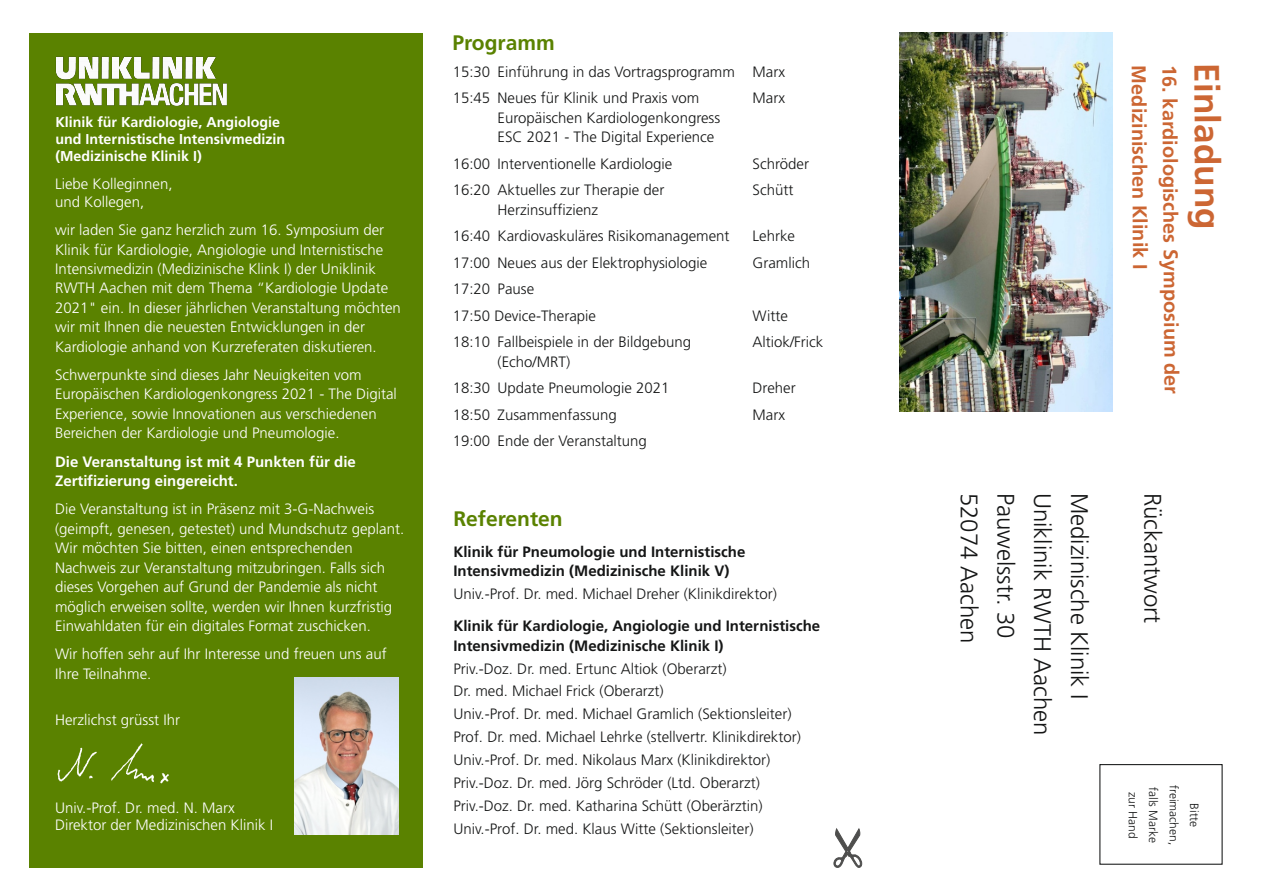
<style>
.page{position:relative;width:1263px;height:893px;background:#fff}
.page>*{position:absolute;margin:0;border:0;box-sizing:border-box;transform-origin:0 0}
.t1{font:700 35.25px "Frutiger LT Com";letter-spacing:-.005em;color:#c63}
.t2{font:300 24px/36.8px "Frutiger LT Com";color:#151616}
.t3{font:700 21px "Frutiger LT Com";color:#5a8200}
.t4{font:700 19.95px/31px "Frutiger LT Com";letter-spacing:-.005em;color:#c63}
.t5{font:300 15px/19.4px "Frutiger LT Com";color:#fff}
.t6{font:300 15px/23px "Frutiger LT Com";color:#151616}
.t7{font:700 15px/19.5px "Frutiger LT Com";color:#151616}
.t8{font:700 15px/19.5px "Frutiger LT Com";color:#fff}
.t9{font:700 14.25px/16.8px "Frutiger LT Com";color:#fff}
.t10{font:300 12px/20.5px "Frutiger LT Com";color:#151616;text-align:center}
</style>
<div class="page">
<div style="left:30px;top:33px;width:393px;height:834px;background:#5a8200"></div>
<img style="left:57px;top:743px;width:112px;height:41px">
<div style="left:1099px;top:764px;width:123px;height:101px;border:1px solid #151616"></div>
<svg style="left:833px;top:828px;width:29px;height:40px"></svg>
<img style="left:55px;top:56px;width:172px;height:50px">
<img style="left:900px;top:33px;width:213px;height:378px">
<img style="left:294px;top:677px;width:105px;height:157px">
<p class="t9" style="left:55px;top:115px;width:231px">Klinik für Kardiologie, Angiologie und Internistische Intensivmedizin (Medizinische Klinik I)</p>
<p class="t5" style="left:55px;top:177px;width:119px;line-height:17.7px">Liebe Kolleginnen, und Kollegen,</p>
<p class="t5" style="left:55px;top:222px;width:347px">wir laden Sie ganz herzlich zum 16. Symposium der Klinik für Kardiologie, Angiologie und Internistische Intensivmedizin (Medizinische Klink I) der Uniklinik RWTH Aachen mit dem Thema “Kardiologie Update 2021" ein. In dieser jährlichen Veranstaltung möchten wir mit Ihnen die neuesten Entwicklungen in der Kardiologie anhand von Kurzreferaten diskutieren.</p>
<p class="t5" style="left:55px;top:367px;width:343px">Schwerpunkte sind dieses Jahr Neuigkeiten vom Europäischen Kardiologenkongress 2021 - The Digital Experience, sowie Innovationen aus verschiedenen Bereichen der Kardiologie und Pneumologie.</p>
<p class="t8" style="left:55px;top:453px;width:302px">Die Veranstaltung ist mit 4 Punkten für die<br>Zertifizierung eingereicht.</p>
<p class="t5" style="left:55px;top:501px;width:351px">Die Veranstaltung ist in Präsenz mit 3-G-Nachweis (geimpft, genesen, getestet) und Mundschutz geplant.<br>Wir möchten Sie bitten, einen entsprechenden Nachweis zur Veranstaltung mitzubringen. Falls sich dieses Vorgehen auf Grund der Pandemie als nicht möglich erweisen sollte, werden wir Ihnen kurzfristig Einwahldaten für ein digitales Format zuschicken.</p>
<p class="t5" style="left:55px;top:646px;width:333px">Wir hoffen sehr auf Ihr Interesse und freuen uns auf<br>Ihre Teilnahme.</p>
<p class="t5" style="left:55px;top:711px;width:126px">Herzlichst grüsst Ihr</p>
<p class="t5" style="left:55px;top:800px;width:220px;line-height:17.7px">Univ.-Prof. Dr. med. N. Marx<br>Direktor der Medizinischen Klinik I</p>
<h3 class="t3" style="left:452px;top:34px;width:104px">Programm</h3>
<p class="t6" style="left:453px;top:60px;width:334px;line-height:26.5px">15:30 Einführung in das Vortragsprogramm Marx<br>15:45 Neues für Klinik und Praxis vom</p>
<p class="t6" style="left:753px;top:88px;width:34px">Marx</p>
<p class="t6" style="left:498px;top:109px;width:224px;line-height:19.4px">Europäischen Kardiologenkongress<br>ESC 2021 - The Digital Experience</p>
<p class="t6" style="left:453px;top:154px;width:221px">16:00 Interventionelle Kardiologie</p>
<p class="t6" style="left:753px;top:154px;width:58px">Schröder</p>
<p class="t6" style="left:453px;top:180px;width:213px">16:20 Aktuelles zur Therapie der</p>
<p class="t6" style="left:753px;top:180px;width:42px">Schütt</p>
<p class="t6" style="left:453px;top:198px;width:278px;line-height:26.5px;text-indent:45px">Herzinsuffizienz<br>16:40 Kardiovaskuläres Risikomanagement</p>
<p class="t6" style="left:753px;top:226px;width:44px">Lehrke</p>
<p class="t6" style="left:453px;top:252px;width:256px">17:00 Neues aus der Elektrophysiologie</p>
<p class="t6" style="left:753px;top:252px;width:59px">Gramlich</p>
<p class="t6" style="left:453px;top:277px;width:145px;line-height:26.5px">17:20 Pause<br>17:50 Device-Therapie</p>
<p class="t6" style="left:753px;top:305px;width:37px">Witte</p>
<p class="t6" style="left:453px;top:332px;width:240px">18:10 Fallbeispiele in der Bildgebung</p>
<p class="t6" style="left:753px;top:332px;width:72px">Altiok/Frick</p>
<p class="t6" style="left:453px;top:350px;width:218px;line-height:26.5px;text-indent:45px">(Echo/MRT)<br>18:30 Update Pneumologie 2021</p>
<p class="t6" style="left:753px;top:378px;width:45px">Dreher</p>
<p class="t6" style="left:453px;top:404px;width:166px">18:50 Zusammenfassung</p>
<p class="t6" style="left:753px;top:404px;width:34px">Marx</p>
<p class="t6" style="left:453px;top:431px;width:196px">19:00 Ende der Veranstaltung</p>
<h3 class="t3" style="left:453px;top:510px;width:111px">Referenten</h3>
<p class="t7" style="left:453px;top:543px;width:293px">Klinik für Pneumologie und Internistische<br>Intensivmedizin (Medizinische Klinik V)</p>
<p class="t6" style="left:453px;top:584px;width:325px">Univ.-Prof. Dr. med. Michael Dreher (Klinikdirektor)</p>
<p class="t7" style="left:453px;top:617px;width:368px">Klinik für Kardiologie, Angiologie und Internistische<br>Intensivmedizin (Medizinische Klinik I)</p>
<p class="t6" style="left:453px;top:658px;width:349px">Priv.-Doz. Dr. med. Ertunc Altiok (Oberarzt)<br>Dr. med. Michael Frick (Oberarzt)<br>Univ.-Prof. Dr. med. Michael Gramlich (Sektionsleiter)<br>Prof. Dr. med. Michael Lehrke (stellvertr. Klinikdirektor)<br>Univ.-Prof. Dr. med. Nikolaus Marx (Klinikdirektor)<br>Priv.-Doz. Dr. med. Jörg Schröder (Ltd. Oberarzt)<br>Priv.-Doz. Dr. med. Katharina Schütt (Oberärztin)<br>Univ.-Prof. Dr. med. Klaus Witte (Sektionsleiter)</p>
<h3 class="t4" style="left:1184px;top:65px;width:331px;rotate:90deg">16. kardiologisches Symposium der<br>Medizinischen Klinik I</h3>
<h1 class="t1" style="left:1221px;top:63px;width:168px;rotate:90deg">Einladung</h1>
<h2 class="t2" style="left:1022px;top:493px;width:152px;rotate:90deg">Pauwelsstr. 30<br>52074 Aachen</h2>
<h2 class="t2" style="left:1059px;top:493px;width:244px;rotate:90deg">Uniklinik RWTH Aachen</h2>
<h2 class="t2" style="left:1095px;top:493px;width:208px;rotate:90deg">Medizinische Klinik I</h2>
<h2 class="t2" style="left:1169px;top:493px;width:132px;rotate:90deg">Rückantwort</h2>
<p class="t10" style="left:1203px;top:785px;width:62px;rotate:90deg">Bitte freimachen, falls Marke zur Hand</p>
</div>
